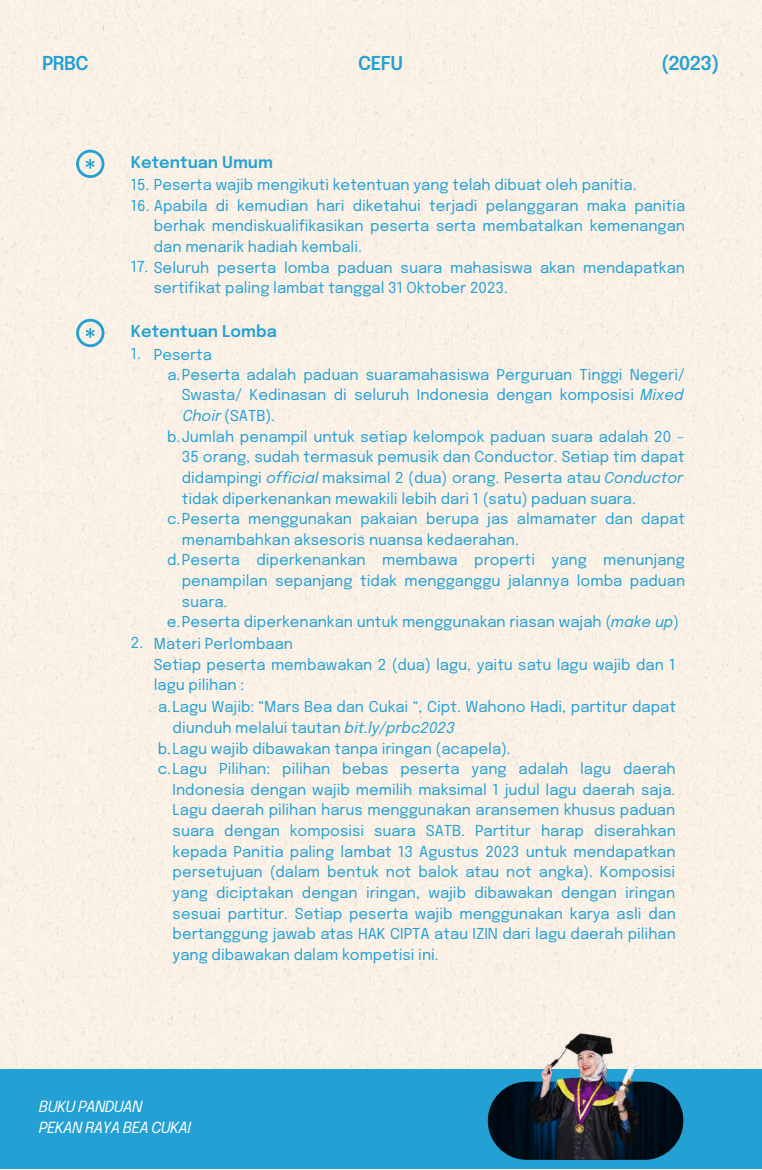
<style>
.page{position:relative;width:762px;height:1170px;background:#fff}
.page>*{position:absolute;margin:0;border:0;box-sizing:border-box;transform-origin:0 0}
.t1{font:600 19px "Epilogue";letter-spacing:-.035em;color:#23a1d4}
.t2{font:600 16.25px "Epilogue";color:#23a1d4}
.t3{font:italic 15.25px/20.6px "Epilogue";letter-spacing:-.035em;color:#fff}
.t4{font:15px/20.6px "Epilogue";color:#23a1d4}
.s1{font-style:italic}
</style>
<div class="page">
<div style="left:0;top:0;width:761px;height:1068px;background:#fbf1e6"></div>
<div style="left:0;top:1068px;width:761px;height:100px;background:#23a1d4"></div>
<svg style="left:76px;top:150px;width:28px;height:28px"></svg>
<svg style="left:76px;top:319px;width:28px;height:28px"></svg>
<img style="left:487px;top:1081px;width:196px;height:78px;border-radius:39px">
<img style="left:524px;top:1029px;width:118px;height:130px">
<p class="t1" style="left:42px;top:55px;width:48px">PRBC</p>
<p class="t1" style="left:661px;top:55px;width:60px">(2023)</p>
<p class="t1" style="left:358px;top:55px;width:46px">CEFU</p>
<p class="t2" style="left:131px;top:155px;width:143px">Ketentuan Umum</p>
<p class="t4" style="left:131px;top:175px;width:507px">15. Peserta wajib mengikuti ketentuan yang telah dibuat oleh panitia.</p>
<p class="t4" style="left:131px;top:196px;width:555px">16. Apabila di kemudian hari diketahui terjadi pelanggaran maka panitia</p>
<p class="t4" style="left:154px;top:217px;width:532px">berhak mendiskualifikasikan peserta serta membatalkan kemenangan dan menarik hadiah kembali.</p>
<p class="t4" style="left:154px;top:278px;width:355px">sertifikat paling lambat tanggal 31 Oktober 2023.</p>
<p class="t2" style="left:131px;top:324px;width:147px">Ketentuan Lomba</p>
<p class="t4" style="left:131px;top:344px;width:12px">1.</p>
<p class="t4" style="left:167px;top:365px;width:518px">a.Peserta adalah paduan suaramahasiswa Perguruan Tinggi Negeri/</p>
<p class="t4" style="left:182px;top:386px;width:503px">Swasta/ Kedinasan di seluruh Indonesia dengan komposisi <span class="s1">Mixed</span></p>
<p class="t4" style="left:183px;top:406px;width:94px"><span class="s1">Choir</span> (SATB).</p>
<p class="t4" style="left:167px;top:427px;width:519px">b.Jumlah penampil untuk setiap kelompok paduan suara adalah 20 –</p>
<p class="t4" style="left:182px;top:447px;width:504px">35 orang, sudah termasuk pemusik dan Conductor. Setiap tim dapat</p>
<p class="t4" style="left:182px;top:468px;width:503px">didampingi <span class="s1">official</span> maksimal 2 (dua) orang. Peserta atau <span class="s1">Conductor</span></p>
<p class="t4" style="left:182px;top:489px;width:455px">tidak diperkenankan mewakili lebih dari 1 (satu) paduan suara.</p>
<p class="t4" style="left:167px;top:509px;width:519px">c.Peserta menggunakan pakaian berupa jas almamater dan dapat</p>
<p class="t4" style="left:182px;top:530px;width:338px">menambahkan aksesoris nuansa kedaerahan.</p>
<p class="t4" style="left:167px;top:550px;width:519px">d.Peserta diperkenankan membawa properti yang menunjang</p>
<p class="t4" style="left:182px;top:571px;width:505px">penampilan sepanjang tidak mengganggu jalannya lomba paduan</p>
<p class="t4" style="left:182px;top:592px;width:47px">suara.</p>
<p class="t4" style="left:167px;top:612px;width:513px">e.Peserta diperkenankan untuk menggunakan riasan wajah (<span class="s1">make up</span>)</p>
<p class="t4" style="left:131px;top:258px;width:555px">17. Seluruh peserta lomba paduan suara mahasiswa akan mendapatkan</p>
<p class="t4" style="left:154px;top:345px;width:60px">Peserta</p>
<p class="t4" style="left:131px;top:633px;width:14px">2.</p>
<p class="t4" style="left:154px;top:634px;width:523px">Materi Perlombaan<br>Setiap peserta membawakan 2 (dua) lagu, yaitu satu lagu wajib dan 1 lagu pilihan :</p>
<p class="t4" style="left:158px;top:697px;width:519px">a.Lagu Wajib: “Mars Bea dan Cukai “, Cipt. Wahono Hadi, partitur dapat</p>
<p class="t4" style="left:172px;top:718px;width:283px">diunduh melalui tautan <span class="s1">bit.ly/prbc2023</span></p>
<p class="t4" style="left:158px;top:739px;width:354px">b.Lagu wajib dibawakan tanpa iringan (acapela).</p>
<p class="t4" style="left:158px;top:759px;width:519px">c.Lagu Pilihan: pilihan bebas peserta yang adalah lagu daerah</p>
<p class="t4" style="left:172px;top:780px;width:504px">Indonesia dengan wajib memilih maksimal 1 judul lagu daerah saja.</p>
<p class="t4" style="left:172px;top:800px;width:504px">Lagu daerah pilihan harus menggunakan aransemen khusus paduan</p>
<p class="t4" style="left:172px;top:821px;width:504px">suara dengan komposisi suara SATB. Partitur harap diserahkan</p>
<p class="t4" style="left:172px;top:842px;width:504px">kepada Panitia paling lambat 13 Agustus 2023 untuk mendapatkan</p>
<p class="t4" style="left:172px;top:862px;width:504px">persetujuan (dalam bentuk not balok atau not angka). Komposisi</p>
<p class="t4" style="left:172px;top:883px;width:504px">yang diciptakan dengan iringan, wajib dibawakan dengan iringan</p>
<p class="t4" style="left:172px;top:903px;width:505px">sesuai partitur. Setiap peserta wajib menggunakan karya asli dan</p>
<p class="t4" style="left:172px;top:924px;width:504px">bertanggung jawab atas HAK CIPTA atau IZIN dari lagu daerah pilihan</p>
<p class="t4" style="left:172px;top:945px;width:267px">yang dibawakan dalam kompetisi ini.</p>
<p class="t3" style="left:39px;top:1097px;width:153px">BUKU PANDUAN<br>PEKAN RAYA BEA CUKAI</p>
</div>
